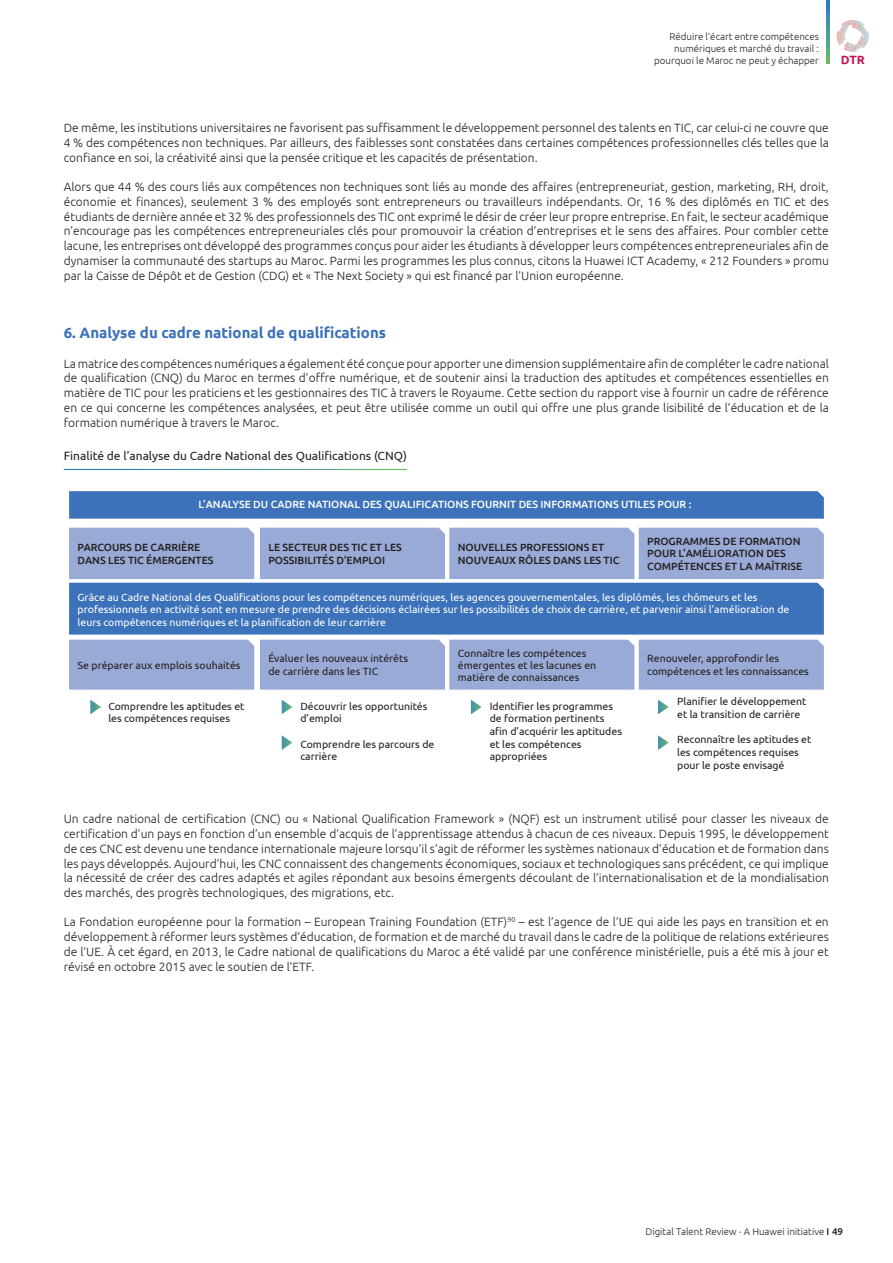
<style>
.page{position:relative;width:893px;height:1263px;background:#fff}
.page>*{position:absolute;margin:0;border:0;box-sizing:border-box;transform-origin:0 0}
.Body_copy_8_9_6{font:700 15px "Ubuntu";color:#3c72b9}
.Body_copy_8_9_6-2{font:300 12px/14.7px "Ubuntu";color:#231f20;text-align:justify}
.Heading_A{font:12px "Ubuntu";color:#231f20}
.t1{font:700 12px "Ubuntu";color:#bf175a}
.t2{font:10.5px/12.6px "Ubuntu";color:#231f20}
.t3{font:10.5px/12.6px "Ubuntu";color:#fff}
.t4{font:500 10.5px/12.6px "Ubuntu";color:#231f20}
.t5{font:500 10.5px "Ubuntu";color:#fff}
.t6{font:300 9.75px/11.7px "Ubuntu";color:#231f20;text-align:right}
.s1{font-weight:500}
</style>
<div class="page">
<svg style="left:837px;top:20px;width:32px;height:32px"></svg>
<svg style="left:826px;top:0;width:3px;height:64px"></svg>
<svg style="left:69px;top:491px;width:755px;height:28px;background:#3f74ba"></svg>
<svg style="left:69px;top:528px;width:755px;height:106px;background:#7192c9"></svg>
<div style="left:69px;top:640px;width:185px;height:50px;background:#9aaad6"></div>
<div style="left:260px;top:640px;width:564px;height:50px;background:#9aaad6"></div>
<svg style="left:90px;top:700px;width:11px;height:14px"></svg>
<svg style="left:282px;top:700px;width:10px;height:14px"></svg>
<svg style="left:282px;top:735px;width:10px;height:15px"></svg>
<svg style="left:658px;top:735px;width:11px;height:15px"></svg>
<svg style="left:471px;top:700px;width:11px;height:14px"></svg>
<svg style="left:658px;top:700px;width:11px;height:14px"></svg>
<p class="t6" style="left:654px;top:31px;width:166px">Réduire l’écart entre compétences numériques et marché du travail : pourquoi le Maroc ne peut y échapper</p>
<p class="t1" style="left:841px;top:52px;width:25px">DTR</p>
<p class="Body_copy_8_9_6-2" style="left:64px;top:121px;width:767px">De même, les institutions universitaires ne favorisent pas suffisamment le développement personnel des talents en TIC, car celui-ci ne couvre que 4 % des compétences non techniques. Par ailleurs, des faiblesses sont constatées dans certaines compétences professionnelles clés telles que la confiance en soi, la créativité ainsi que la pensée critique et les capacités de présentation.</p>
<p class="Body_copy_8_9_6-2" style="left:64px;top:179px;width:767px">Alors que 44 % des cours liés aux compétences non techniques sont liés au monde des affaires (entrepreneuriat, gestion, marketing, RH, droit, économie et finances), seulement 3 % des employés sont entrepreneurs ou travailleurs indépendants. Or, 16 % des diplômés en TIC et des étudiants de dernière année et 32 % des professionnels des TIC ont exprimé le désir de créer leur propre entreprise. En fait, le secteur académique n’encourage pas les compétences entrepreneuriales clés pour promouvoir la création d’entreprises et le sens des affaires. Pour combler cette lacune, les entreprises ont développé des programmes conçus pour aider les étudiants à développer leurs compétences entrepreneuriales afin de dynamiser la communauté des startups au Maroc. Parmi les programmes les plus connus, citons la Huawei ICT Academy, « 212 Founders » promu par la Caisse de Dépôt et de Gestion (CDG) et « The Next Society » qui est financé par l’Union européenne.</p>
<p class="Body_copy_8_9_6" style="left:64px;top:324px;width:324px">6. Analyse du cadre national de qualifications</p>
<p class="Body_copy_8_9_6-2" style="left:64px;top:356px;width:767px">La matrice des compétences numériques a également été conçue pour apporter une dimension supplémentaire afin de compléter le cadre national de qualification (CNQ) du Maroc en termes d’offre numérique, et de soutenir ainsi la traduction des aptitudes et compétences essentielles en matière de TIC pour les praticiens et les gestionnaires des TIC à travers le Royaume. Cette section du rapport vise à fournir un cadre de référence en ce qui concerne les compétences analysées, et peut être utilisée comme un outil qui offre une plus grande lisibilité de l’éducation et de la formation numérique à travers le Maroc.</p>
<p class="Heading_A" style="left:64px;top:449px;width:345px">Finalité de l’analyse du Cadre National des Qualifications (CNQ)</p>
<p class="t5" style="left:199px;top:497px;width:494px">L’ANALYSE DU CADRE NATIONAL DES QUALIFICATIONS FOURNIT DES INFORMATIONS UTILES POUR :</p>
<p class="t4" style="left:78px;top:541px;width:124px">PARCOURS DE CARRIÈRE</p>
<p class="t4" style="left:78px;top:553px;width:137px">DANS LES TIC ÉMERGENTES</p>
<p class="t4" style="left:268px;top:541px;width:135px">LE SECTEUR DES TIC ET LES<br>POSSIBILITÉS D’EMPLOI</p>
<p class="t4" style="left:458px;top:541px;width:163px">NOUVELLES PROFESSIONS ET<br>NOUVEAUX RÔLES DANS LES TIC</p>
<p class="t4" style="left:647px;top:534px;width:157px">PROGRAMMES DE FORMATION<br>POUR L’AMÉLIORATION DES<br>COMPÉTENCES ET LA MAÎTRISE</p>
<p class="t3" style="left:78px;top:590px;width:713px">Grâce au Cadre National des Qualifications pour les compétences numériques, les agences gouvernementales, les diplômés, les chômeurs et les professionnels en activité sont en mesure de prendre des décisions éclairées sur les possibilités de choix de carrière, et parvenir ainsi l’amélioration de leurs compétences numériques et la planification de leur carrière</p>
<p class="t2" style="left:78px;top:658px;width:164px">Se préparer aux emplois souhaités</p>
<p class="t2" style="left:268px;top:652px;width:141px">Évaluer les nouveaux intérêts</p>
<p class="t2" style="left:268px;top:665px;width:111px">de carrière dans les TIC</p>
<p class="t2" style="left:108px;top:699px;width:138px">Comprendre les aptitudes et les compétences requises</p>
<p class="t2" style="left:300px;top:699px;width:129px">Découvrir les opportunités d’emploi</p>
<p class="t2" style="left:300px;top:737px;width:135px">Comprendre les parcours de carrière</p>
<p class="t2" style="left:458px;top:647px;width:140px;line-height:12px">Connaître les compétences émergentes et les lacunes en matière de connaissances</p>
<p class="t2" style="left:647px;top:652px;width:163px">Renouveler, approfondir les compétences et les connaissances</p>
<p class="t2" style="left:490px;top:699px;width:134px">Identifier les programmes de formation pertinents afin d’acquérir les aptitudes et les compétences appropriées</p>
<p class="t2" style="left:677px;top:695px;width:131px">Planifier le développement et la transition de carrière</p>
<p class="t2" style="left:677px;top:733px;width:136px">Reconnaître les aptitudes et les compétences requises pour le poste envisagé</p>
<p class="Body_copy_8_9_6-2" style="left:64px;top:811px;width:767px">Un cadre national de certification (CNC) ou « National Qualification Framework » (NQF) est un instrument utilisé pour classer les niveaux de certification d’un pays en fonction d’un ensemble d’acquis de l’apprentissage attendus à chacun de ces niveaux. Depuis 1995, le développement de ces CNC est devenu une tendance internationale majeure lorsqu’il s’agit de réformer les systèmes nationaux d’éducation et de formation dans les pays développés. Aujourd’hui, les CNC connaissent des changements économiques, sociaux et technologiques sans précédent, ce qui implique la nécessité de créer des cadres adaptés et agiles répondant aux besoins émergents découlant de l’internationalisation et de la mondialisation des marchés, des progrès technologiques, des migrations, etc.</p>
<p class="Body_copy_8_9_6-2" style="left:64px;top:914px;width:767px">La Fondation européenne pour la formation – European Training Foundation (ETF)<sup>90</sup> – est l’agence de l’UE qui aide les pays en transition et en développement à réformer leurs systèmes d’éducation, de formation et de marché du travail dans le cadre de la politique de relations extérieures de l’UE. À cet égard, en 2013, le Cadre national de qualifications du Maroc a été validé par une conférence ministérielle, puis a été mis à jour et révisé en octobre 2015 avec le soutien de l’ETF.</p>
<p class="t6" style="left:645px;top:1225px;width:199px">Digital Talent Review - A Huawei initiative <span class="s1">I 49</span></p>
</div>
